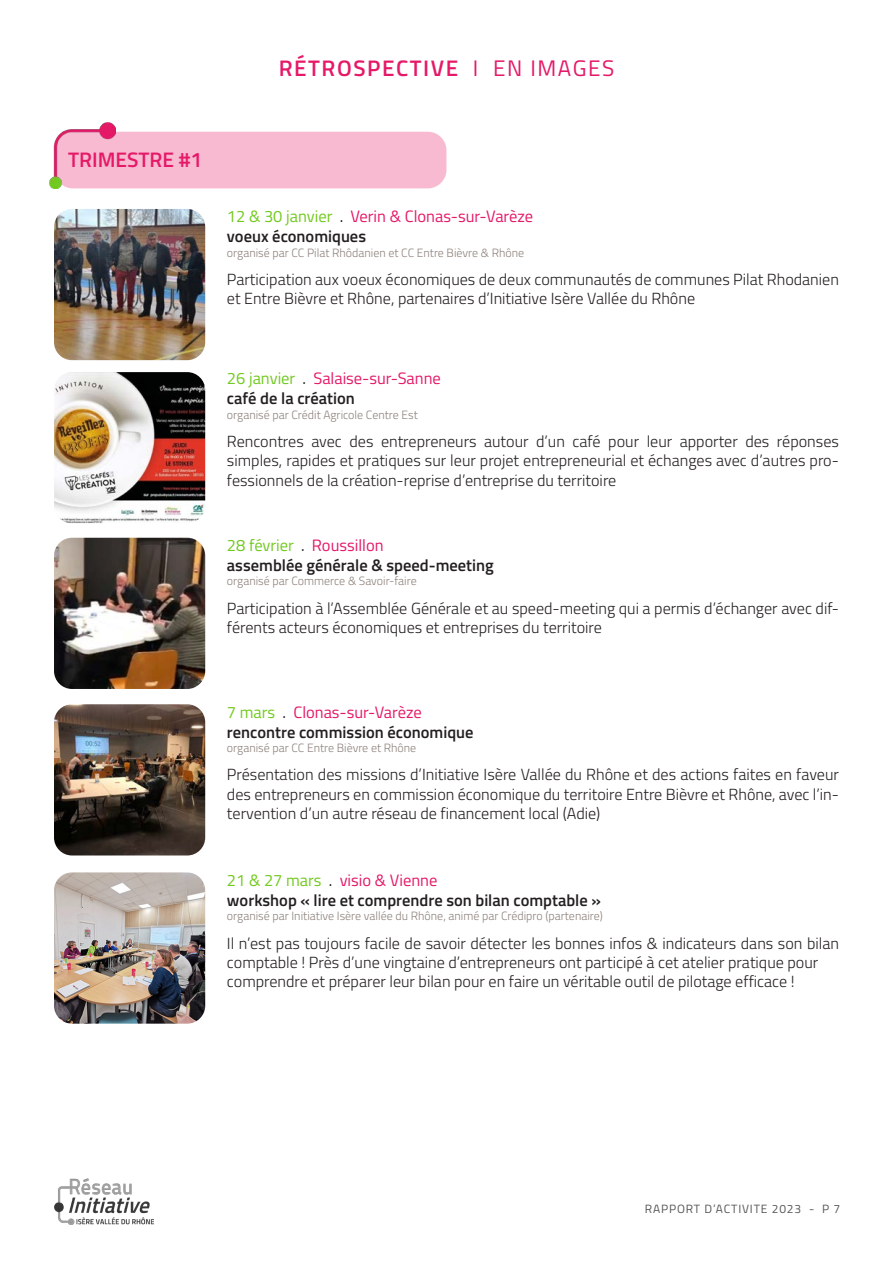
<style>
.page{position:relative;width:893px;height:1263px;background:#fff}
.page>*{position:absolute;margin:0;border:0;box-sizing:border-box;transform-origin:0 0}
.t1{font:600 22.5px "Titillium";letter-spacing:.07em;color:#e51968}
.t2{font:600 21px "Titillium";color:#e51968}
.t3{font:600 16.5px "Titillium";color:#231f20}
.t4{font:16.5px "Titillium";color:#e51968}
.t5{font:300 16.2px/19.4px "Titillium";color:#231f20}
.t6{font:300 12px "Titillium";color:#8d817b}
.t7{font:12px "Titillium";letter-spacing:.07em;color:#575756}
.s1{font-weight:400}
.s2{color:#72c91f}
.s3{color:#231f20}
</style>
<div class="page">
<div style="left:55px;top:132px;width:391px;height:56px;background:#f7bad1;border-radius:18px"></div>
<div style="left:54px;top:132px;width:392px;height:56px;border:2px solid #e51968;border-radius:18px"></div>
<img style="left:54px;top:1178px;width:100px;height:46px">
<img style="left:54px;top:372px;width:151px;height:151px">
<img style="left:54px;top:209px;width:151px;height:151px">
<img style="left:50px;top:123px;width:65px;height:65px">
<img style="left:54px;top:704px;width:151px;height:151px">
<img style="left:54px;top:538px;width:151px;height:151px">
<img style="left:54px;top:872px;width:151px;height:152px">
<p class="t1" style="left:279px;top:51px;width:337px">RÉTROSPECTIVE <span class="s1">I EN IMAGES</span></p>
<p class="t2" style="left:68px;top:144px;width:136px">TRIMESTRE #1</p>
<p class="t4" style="left:227px;top:205px;width:308px"><span class="s2">12 &amp; 30 janvier</span> <span class="s3">.</span> Verin &amp; Clonas-sur-Varèze</p>
<p class="t3" style="left:227px;top:224px;width:141px">voeux économiques</p>
<p class="t6" style="left:227px;top:244px;width:299px">organisé par CC Pilat Rhôdanien et CC Entre Bièvre &amp; Rhône</p>
<p class="t5" style="left:227px;top:269px;width:613px">Participation aux voeux économiques de deux communautés de communes Pilat Rhodanien et Entre Bièvre et Rhône, partenaires d’Initiative Isère Vallée du Rhône</p>
<p class="t4" style="left:227px;top:367px;width:216px"><span class="s2">26 janvier</span> <span class="s3">.</span> Salaise-sur-Sanne</p>
<p class="t3" style="left:227px;top:386px;width:129px">café de la création</p>
<p class="t6" style="left:227px;top:406px;width:192px">organisé par Crédit Agricole Centre Est</p>
<p class="t5" style="left:227px;top:431px;width:613px;text-align:justify">Rencontres avec des entrepreneurs autour d’un café pour leur apporter des réponses simples, rapides et pratiques sur leur projet entrepreneurial et échanges avec d’autres pro&shy;fessionnels de la création-reprise d’entreprise du territoire</p>
<p class="t4" style="left:227px;top:533px;width:158px"><span class="s2">28 février</span> <span class="s3">.</span> Roussillon</p>
<p class="t3" style="left:227px;top:553px;width:268px">assemblée générale &amp; speed-meeting</p>
<p class="t6" style="left:227px;top:572px;width:191px">organisé par Commerce &amp; Savoir-faire</p>
<p class="t5" style="left:227px;top:598px;width:613px">Participation à l’Assemblée Générale et au speed-meeting qui a permis d’échanger avec dif&shy;férents acteurs économiques et entreprises du territoire</p>
<p class="t4" style="left:227px;top:700px;width:196px"><span class="s2">7 mars</span> <span class="s3">.</span> Clonas-sur-Varèze</p>
<p class="t3" style="left:227px;top:719px;width:248px">rencontre commission économique</p>
<p class="t6" style="left:227px;top:739px;width:191px">organisé par CC Entre Bièvre et Rhône</p>
<p class="t5" style="left:227px;top:764px;width:614px;text-align:justify">Présentation des missions d’Initiative Isère Vallée du Rhône et des actions faites en faveur des entrepreneurs en commission économique du territoire Entre Bièvre et Rhône, avec l’in&shy;tervention d’un autre réseau de financement local (Adie)</p>
<p class="t4" style="left:227px;top:868px;width:212px"><span class="s2">21 &amp; 27 mars</span> <span class="s3">.</span> visio &amp; Vienne</p>
<p class="t3" style="left:227px;top:887px;width:375px">workshop « lire et comprendre son bilan comptable »</p>
<p class="t6" style="left:227px;top:907px;width:377px">organisé par Initiative Isère vallée du Rhône, animé par Crédipro (partenaire)</p>
<p class="t5" style="left:227px;top:932px;width:614px">Il n’est pas toujours facile de savoir détecter les bonnes infos &amp; indicateurs dans son bilan comptable ! Près d’une vingtaine d’entrepreneurs ont participé à cet atelier pratique pour</p>
<p class="t5" style="left:227px;top:971px;width:569px">comprendre et préparer leur bilan pour en faire un véritable outil de pilotage efficace !</p>
<p class="t7" style="left:645px;top:1199px;width:197px">RAPPORT D’ACTIVITE 2023 - P 7</p>
</div>
